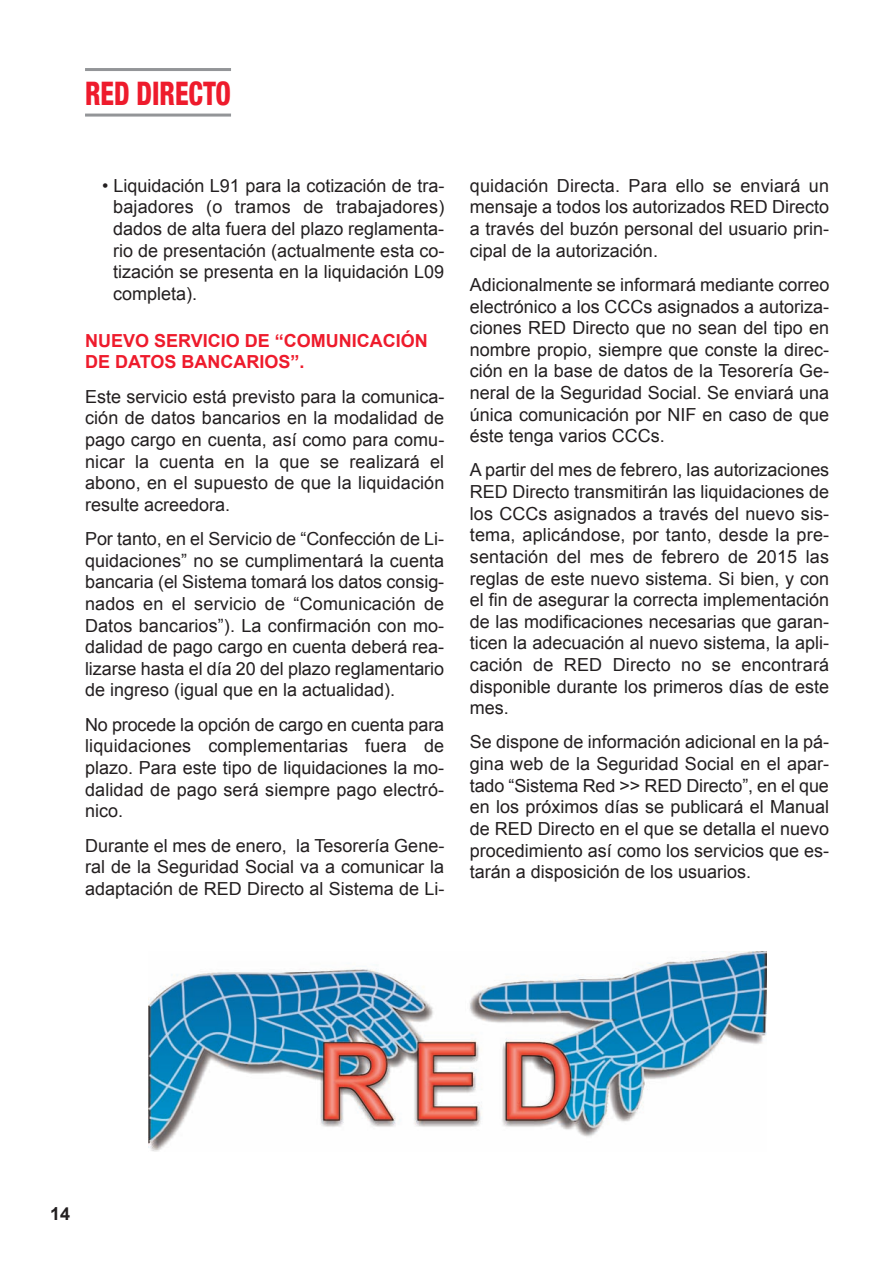
<style>
.page{position:relative;width:893px;height:1263px;background:#fff}
.page>*{position:absolute;margin:0;border:0;box-sizing:border-box;transform-origin:0 0}
.t1{font:800 condensed 32.4px "Helvetica 87";color:#ee1b2c;scale:.83 1}
.t2{font:18px/21.6px "Arial";color:#231f20;text-align:justify}
.t3{font:700 18px/21.6px "Arial";color:#ee1b2c}
.t4{font:700 18px "Arial";color:#231f20}
</style>
<div class="page">
<hr style="left:85px;top:68px;width:146px;height:3px;background:#939598">
<hr style="left:85px;top:114px;width:146px;height:3px;background:#939598">
<img style="left:148px;top:951px;width:618px;height:201px">
<h1 class="t1" style="left:85px;top:82px;width:177px">RED DIRECTO</h1>
<p class="t2" style="left:113px;top:175px;width:333px;text-indent:-11px">• Liquidación L91 para la cotización de tra&shy;bajadores (o tramos de trabajadores) dados de alta fuera del plazo reglamenta&shy;rio de presentación (actualmente esta co&shy;tización se presenta en la liquidación L09 completa).</p>
<p class="t3" style="left:85px;top:330px;width:344px">NUEVO SERVICIO DE “COMUNICACIÓN<br>DE DATOS BANCARIOS”.</p>
<p class="t2" style="left:85px;top:386px;width:361px">Este servicio está previsto para la comunica&shy;ción de datos bancarios en la modalidad de pago cargo en cuenta, así como para comu&shy;nicar la cuenta en la que se realizará el abono, en el supuesto de que la liquidación resulte acreedora.</p>
<p class="t2" style="left:85px;top:528px;width:361px">Por tanto, en el Servicio de “Confección de Li&shy;quidaciones” no se cumplimentará la cuenta bancaria (el Sistema tomará los datos consig&shy;nados en el servicio de “Comunicación de Datos bancarios”). La confirmación con mo&shy;dalidad de pago cargo en cuenta deberá rea&shy;lizarse hasta el día 20 del plazo reglamentario de ingreso (igual que en la actualidad).</p>
<p class="t2" style="left:85px;top:714px;width:361px">No procede la opción de cargo en cuenta para liquidaciones complementarias fuera de plazo. Para este tipo de liquidaciones la mo&shy;dalidad de pago será siempre pago electró&shy;nico.</p>
<p class="t2" style="left:85px;top:834px;width:361px">Durante el mes de enero, la Tesorería Gene&shy;ral de la Seguridad Social va a comunicar la adaptación de RED Directo al Sistema de Li-</p>
<p class="t2" style="left:470px;top:175px;width:361px">quidación Directa. Para ello se enviará un mensaje a todos los autorizados RED Directo a través del buzón personal del usuario prin&shy;cipal de la autorización.</p>
<p class="t2" style="left:470px;top:274px;width:361px">Adicionalmente se informará mediante correo electrónico a los CCCs asignados a autoriza&shy;ciones RED Directo que no sean del tipo en nombre propio, siempre que conste la direc&shy;ción en la base de datos de la Tesorería Ge&shy;neral de la Seguridad Social. Se enviará una única comunicación por NIF en caso de que éste tenga varios CCCs.</p>
<p class="t2" style="left:470px;top:459px;width:361px">A partir del mes de febrero, las autorizaciones RED Directo transmitirán las liquidaciones de los CCCs asignados a través del nuevo sis&shy;tema, aplicándose, por tanto, desde la pre&shy;sentación del mes de febrero de 2015 las reglas de este nuevo sistema. Si bien, y con el fin de asegurar la correcta implementación de las modificaciones necesarias que garan&shy;ticen la adecuación al nuevo sistema, la apli&shy;cación de RED Directo no se encontrará disponible durante los primeros días de este mes.</p>
<p class="t2" style="left:470px;top:731px;width:361px">Se dispone de información adicional en la pá&shy;gina web de la Seguridad Social en el apar&shy;tado “Sistema Red &gt;&gt; RED Directo”, en el que en los próximos días se publicará el Manual de RED Directo en el que se detalla el nuevo procedimiento así como los servicios que es&shy;tarán a disposición de los usuarios.</p>
<p class="t4" style="left:50px;top:1204px;width:22px">14</p>
</div>
